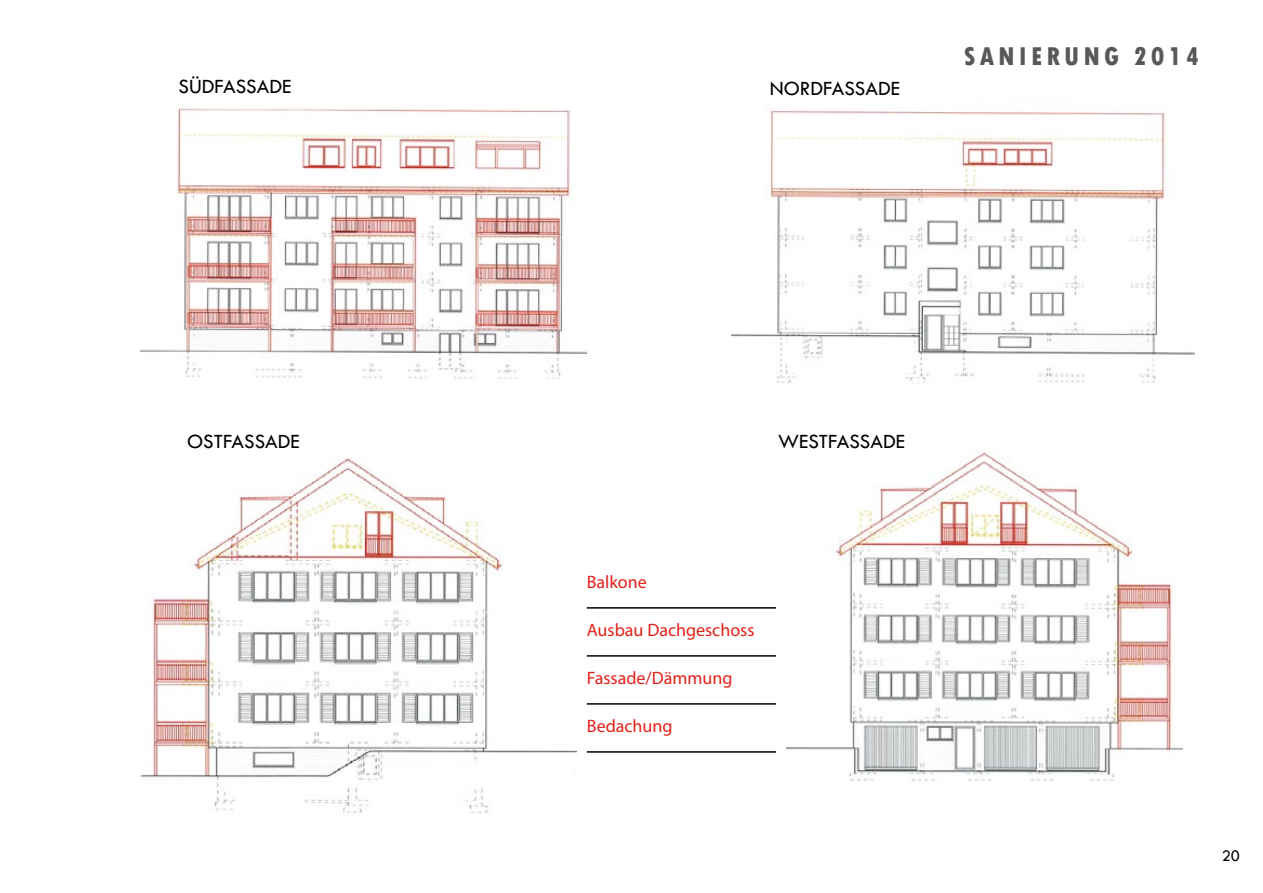
<style>
.page{position:relative;width:1263px;height:893px;background:#fff}
.page>*{position:absolute;margin:0;border:0;box-sizing:border-box;transform-origin:0 0}
.t1{font:800 condensed 27px "Tw Cen";letter-spacing:.15em;color:#58585a}
.t2{font:21px "Tw Cen";color:#000}
.t3{font:18px "Myriad Pro";color:#e32119}
.t4{font:16.5px "Tw Cen";color:#000}
</style>
<div class="page">
<img style="left:140px;top:108px;width:447px;height:271px">
<img style="left:730px;top:110px;width:465px;height:274px">
<img style="left:140px;top:458px;width:436px;height:355px">
<img style="left:787px;top:452px;width:395px;height:329px">
<hr style="left:587px;top:607px;width:189px;height:2px;background:#000">
<hr style="left:587px;top:655px;width:189px;height:2px;background:#000">
<hr style="left:587px;top:703px;width:189px;height:2px;background:#000">
<hr style="left:587px;top:751px;width:189px;height:2px;background:#000">
<p class="t2" style="left:179px;top:74px;width:114px">SÜDFASSADE</p>
<p class="t2" style="left:770px;top:76px;width:132px">NORDFASSADE</p>
<h1 class="t1" style="left:964px;top:40px;width:237px">SANIERUNG 2014</h1>
<p class="t2" style="left:187px;top:429px;width:114px">OSTFASSADE</p>
<p class="t2" style="left:778px;top:429px;width:128px">WESTFASSADE</p>
<p class="t3" style="left:587px;top:570px;width:62px">Balkone</p>
<p class="t3" style="left:587px;top:618px;width:169px">Ausbau Dachgeschoss</p>
<p class="t3" style="left:587px;top:666px;width:147px">Fassade/Dämmung</p>
<p class="t3" style="left:587px;top:714px;width:87px">Bedachung</p>
<p class="t4" style="left:1222px;top:846px;width:20px">20</p>
</div>
